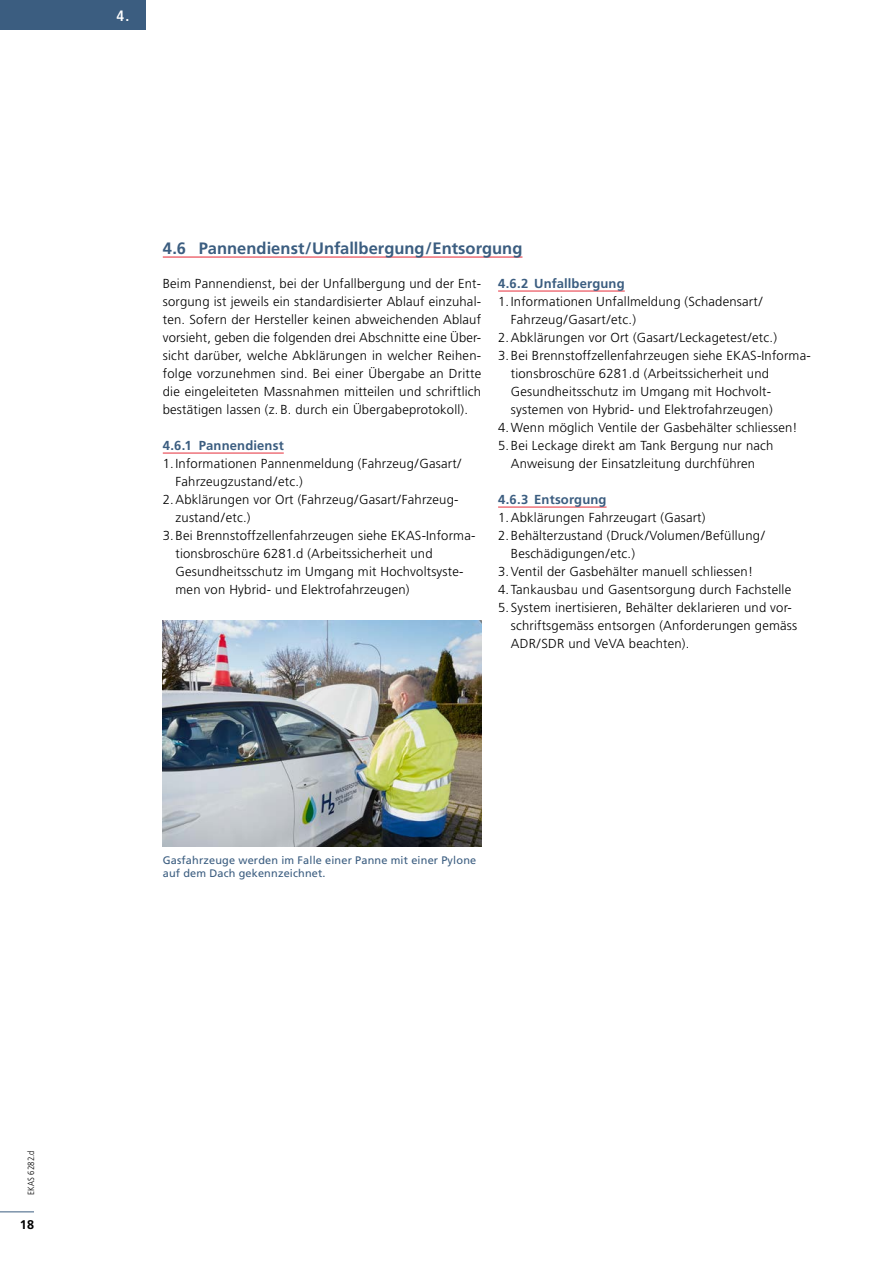
<style>
.page{position:relative;width:893px;height:1263px;background:#fff}
.page>*{position:absolute;margin:0;border:0;box-sizing:border-box;transform-origin:0 0}
.t1{font:700 16.5px "Frutiger LT Std";color:#3b5d80}
.t2{font:700 condensed 15px "Frutiger LT Std";color:#fff}
.t3{font:300 13.05px/18px "Frutiger LT Std";letter-spacing:.015em;color:#000;text-align:justify}
.t4{font:700 13.05px "Frutiger LT Std";letter-spacing:.01em;color:#3b5d80}
.t5{font:700 12.6px "Frutiger LT Std";color:#000}
.t6{font:10.95px/13.2px "Frutiger LT Std";letter-spacing:.015em;color:#3b5d80}
.t7{font:300 condensed 9px "Frutiger LT Std";letter-spacing:.015em;color:#000}
</style>
<div class="page">
<div style="left:0;top:0;width:146px;height:30px;background:#3b5d80"></div>
<hr style="left:163px;top:453px;width:121px;height:1px;background:#e62e3a">
<hr style="left:498px;top:291px;width:127px;height:1px;background:#e62e3a">
<hr style="left:498px;top:507px;width:109px;height:1px;background:#e62e3a">
<hr style="left:163px;top:256px;width:359px;height:2px;background:#e62e3a">
<img style="left:163px;top:620px;width:318px;height:226px">
<hr style="left:0;top:1211px;width:34px;height:1px;background:#3b5d80">
<p class="t2" style="left:116px;top:6px;width:14px">4.</p>
<p class="t1" style="left:163px;top:239px;width:361px">4.6 Pannendienst/Unfallbergung/Entsorgung</p>
<p class="t3" style="left:163px;top:275px;width:320px">Beim Pannendienst, bei der Unfallbergung und der Ent&shy;sorgung ist jeweils ein standardisierter Ablauf einzuhal&shy;ten. Sofern der Hersteller keinen abweichenden Ablauf vorsieht, geben die folgenden drei Abschnitte eine Über&shy;sicht darüber, welche Abklärungen in welcher Reihen&shy;folge vorzunehmen sind. Bei einer Übergabe an Dritte die eingeleiteten Massnahmen mitteilen und schriftlich bestätigen lassen (z. B. durch ein Übergabeprotokoll).</p>
<p class="t4" style="left:163px;top:438px;width:122px">4.6.1 Pannendienst</p>
<p class="t3" style="left:163px;top:455px;width:300px">1.Informationen Pannenmeldung (Fahrzeug/Gasart/</p>
<p class="t3" style="left:176px;top:473px;width:129px">Fahrzeugzustand/etc.)</p>
<p class="t3" style="left:163px;top:491px;width:296px">2.Abklärungen vor Ort (Fahrzeug/Gasart/Fahrzeug-</p>
<p class="t3" style="left:176px;top:509px;width:76px">zustand/etc.)</p>
<p class="t3" style="left:163px;top:527px;width:314px">3.Bei Brennstoffzellenfahrzeugen siehe EKAS-Informa-</p>
<p class="t3" style="left:176px;top:545px;width:259px">tionsbroschüre 6281.d (Arbeitssicherheit und</p>
<p class="t3" style="left:176px;top:563px;width:289px">Gesundheitsschutz im Umgang mit Hochvoltsyste-</p>
<p class="t3" style="left:176px;top:581px;width:235px">men von Hybrid- und Elektrofahrzeugen)</p>
<p class="t4" style="left:498px;top:276px;width:128px">4.6.2 Unfallbergung</p>
<p class="t3" style="left:498px;top:293px;width:266px">1.Informationen Unfallmeldung (Schadensart/</p>
<p class="t3" style="left:511px;top:311px;width:127px">Fahrzeug/Gasart/etc.)</p>
<p class="t3" style="left:498px;top:329px;width:280px">2.Abklärungen vor Ort (Gasart/Leckagetest/etc.)</p>
<p class="t3" style="left:498px;top:347px;width:314px">3.Bei Brennstoffzellenfahrzeugen siehe EKAS-Informa-</p>
<p class="t3" style="left:511px;top:365px;width:260px">tionsbroschüre 6281.d (Arbeitssicherheit und</p>
<p class="t3" style="left:511px;top:383px;width:261px">Gesundheitsschutz im Umgang mit Hochvolt-</p>
<p class="t3" style="left:511px;top:401px;width:263px">systemen von Hybrid- und Elektrofahrzeugen)</p>
<p class="t3" style="left:498px;top:419px;width:301px">4.Wenn möglich Ventile der Gasbehälter schliessen!</p>
<p class="t3" style="left:498px;top:437px;width:277px">5.Bei Leckage direkt am Tank Bergung nur nach</p>
<p class="t3" style="left:511px;top:455px;width:246px">Anweisung der Einsatzleitung durchführen</p>
<p class="t4" style="left:498px;top:492px;width:110px">4.6.3 Entsorgung</p>
<p class="t3" style="left:498px;top:509px;width:209px">1.Abklärungen Fahrzeugart (Gasart)</p>
<p class="t3" style="left:498px;top:527px;width:268px">2.Behälterzustand (Druck/Volumen/Befüllung/</p>
<p class="t3" style="left:511px;top:545px;width:126px">Beschädigungen/etc.)</p>
<p class="t3" style="left:498px;top:563px;width:256px">3.Ventil der Gasbehälter manuell schliessen!</p>
<p class="t3" style="left:498px;top:581px;width:295px">4. Tankausbau und Gasentsorgung durch Fachstelle</p>
<p class="t3" style="left:511px;top:599px;width:288px;text-align:left;text-indent:-13px">5. System inertisieren, Behälter deklarieren und vor&shy;schriftsgemäss entsorgen (Anforderungen gemäss<br>ADR/SDR und VeVA beachten).</p>
<p class="t6" style="left:163px;top:854px;width:315px">Gasfahrzeuge werden im Falle einer Panne mit einer Pylone auf dem Dach gekennzeichnet.</p>
<p class="t7" style="left:26px;top:1195px;width:46px;rotate:-90deg">EKAS 6282.d</p>
<p class="t5" style="left:20px;top:1217px;width:16px">18</p>
</div>
